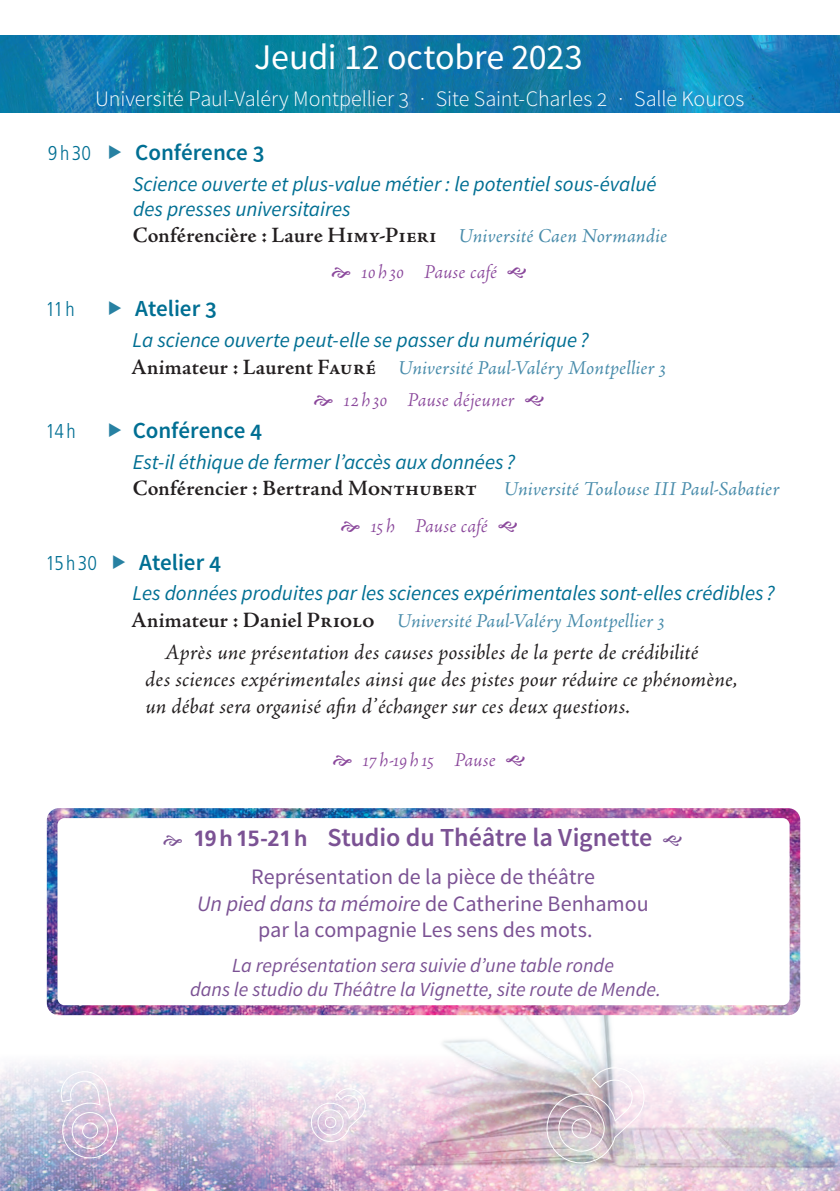
<style>
.page{position:relative;width:840px;height:1191px;background:#fff}
.page>*{position:absolute;margin:0;border:0;box-sizing:border-box;transform-origin:0 0}
.t1{font:36px "Source Sans Pro";letter-spacing:-.005em;color:#fff}
.t2{font:600 26px "Source Sans Pro";letter-spacing:-.005em;color:#7b5294}
.t3{font:600 23px "Source Sans Pro";color:#006f93}
.t4{font:italic 22px/26.8px "Adobe Jenson Pro";letter-spacing:.005em;color:#231f20}
.t5{font:22px/26.4px "Source Sans Pro";color:#7b5294;text-align:center}
.t6{font:300 22px "Source Sans Pro";letter-spacing:-.005em;color:#fff}
.t7{font:600 22px "Adobe Jenson Pro";color:#231f20}
.t8{font:italic 21px/24.8px "Source Sans Pro";color:#006f93}
.t9{font:italic 20px/32.4px "Adobe Jenson Pro";letter-spacing:-.01em;color:#498cab}
.t10{font:italic 20px/24px "Source Sans Pro";color:#7b5294;text-align:center}
.t11{font:300 condensed 20px "Frutiger";letter-spacing:.125em;color:#006f93}
.t12{font:italic 300 20px "Adobe Jenson Pro";color:#8a479b}
.t13{font:italic 300 20px "Adobe Jenson Pro";letter-spacing:-.03em;color:#8a479b}
.s1{font-weight:400;font-style:italic;font-size:20px;color:#498cab}
.s2{font-weight:600;font-style:normal;font-size:22px;color:#231f20}
.s3{font-weight:300;color:#8a479b}
.s4{font-family:"Frutiger";font-weight:700;font-size:22px}
.s5{font-style:italic}
</style>
<div class="page">
<img style="left:374px;top:925px;width:427px;height:129px">
<img style="left:0;top:1054px;width:839px;height:137px">
<svg style="left:61px;top:1070px;width:58px;height:90px;background:#d9cce0"></svg>
<svg style="left:309px;top:1086px;width:58px;height:57px;background:#e8dae8"></svg>
<img style="left:0;top:36px;width:839px;height:76px">
<svg style="left:542px;top:1064px;width:105px;height:103px;background:#d4c9d0"></svg>
<img style="left:47px;top:808px;width:752px;height:207px">
<div style="left:57px;top:818px;width:732px;height:187px;background:#fff;border-radius:7px"></div>
<h1 class="t1" style="left:254px;top:34px;width:330px">Jeudi 12 octobre 2023</h1>
<p class="t6" style="left:95px;top:86px;width:650px">Université Paul-Valéry Montpellier 3 · Site Saint-Charles 2 · Salle Kouros</p>
<p class="t11" style="left:48px;top:142px;width:45px">9h30</p>
<p class="t3" style="left:135px;top:138px;width:131px">Conférence 3</p>
<p class="t8" style="left:133px;top:171px;width:525px">Science ouverte et plus-value métier : le potentiel sous-évalué des presses universitaires</p>
<p class="t7" style="left:133px;top:223px;width:535px">Conférencière : Laure Himy-Pieri <span class="s1">Université Caen Normandie</span></p>
<p class="t12" style="left:361px;top:261px;width:137px">10 h 30 Pause café</p>
<p class="t11" style="left:46px;top:298px;width:31px">11h</p>
<p class="t3" style="left:135px;top:294px;width:83px">Atelier 3</p>
<p class="t8" style="left:133px;top:327px;width:457px">La science ouverte peut-elle se passer du numérique ?</p>
<p class="t9" style="left:343px;top:352px;width:324px;text-indent:-212px"><span class="s2">Animateur : Laurent Fauré</span> Université Paul-Valéry Montpellier 3<br><span class="s3">12 h 30 Pause déjeuner</span></p>
<p class="t11" style="left:46px;top:420px;width:32px">14h</p>
<p class="t3" style="left:133px;top:416px;width:131px">Conférence 4</p>
<p class="t8" style="left:133px;top:449px;width:383px">Est-il éthique de fermer l’accès aux données ?</p>
<p class="t9" style="left:370px;top:472px;width:410px;line-height:36px;text-indent:-237px"><span class="s2">Conférencier : Bertrand Monthubert</span> Université Toulouse III Paul-Sabatier<br><span class="s3">15 h Pause café</span></p>
<p class="t11" style="left:46px;top:551px;width:53px">15h30</p>
<p class="t3" style="left:139px;top:547px;width:83px">Atelier 4</p>
<p class="t8" style="left:133px;top:580px;width:643px">Les données produites par les sciences expérimentales sont-elles crédibles ?</p>
<p class="t9" style="left:131px;top:605px;width:535px"><span class="s2">Animateur : Daniel Priolo</span> Université Paul-Valéry Montpellier 3</p>
<p class="t4" style="left:145px;top:640px;width:593px;text-indent:19px">Après une présentation des causes possibles de la perte de crédibilité<br>des sciences expérimentales ainsi que des pistes pour réduire ce phénomène, un débat sera organisé afin d’échanger sur ces deux questions.</p>
<p class="t13" style="left:362px;top:748px;width:134px">17 h-19 h 15 Pause</p>
<p class="t2" style="left:193px;top:821px;width:460px"><span class="s4">19h15-21h</span> Studio du Théâtre la Vignette</p>
<p class="t5" style="left:197px;top:864px;width:453px">Représentation de la pièce de théâtre<br><span class="s5">Un pied dans ta mémoire</span> de Catherine Benhamou par la compagnie Les sens des mots.</p>
<p class="t10" style="left:190px;top:953px;width:472px">La représentation sera suivie d’une table ronde<br>dans le studio du Théâtre la Vignette, site route de Mende.</p>
</div>
